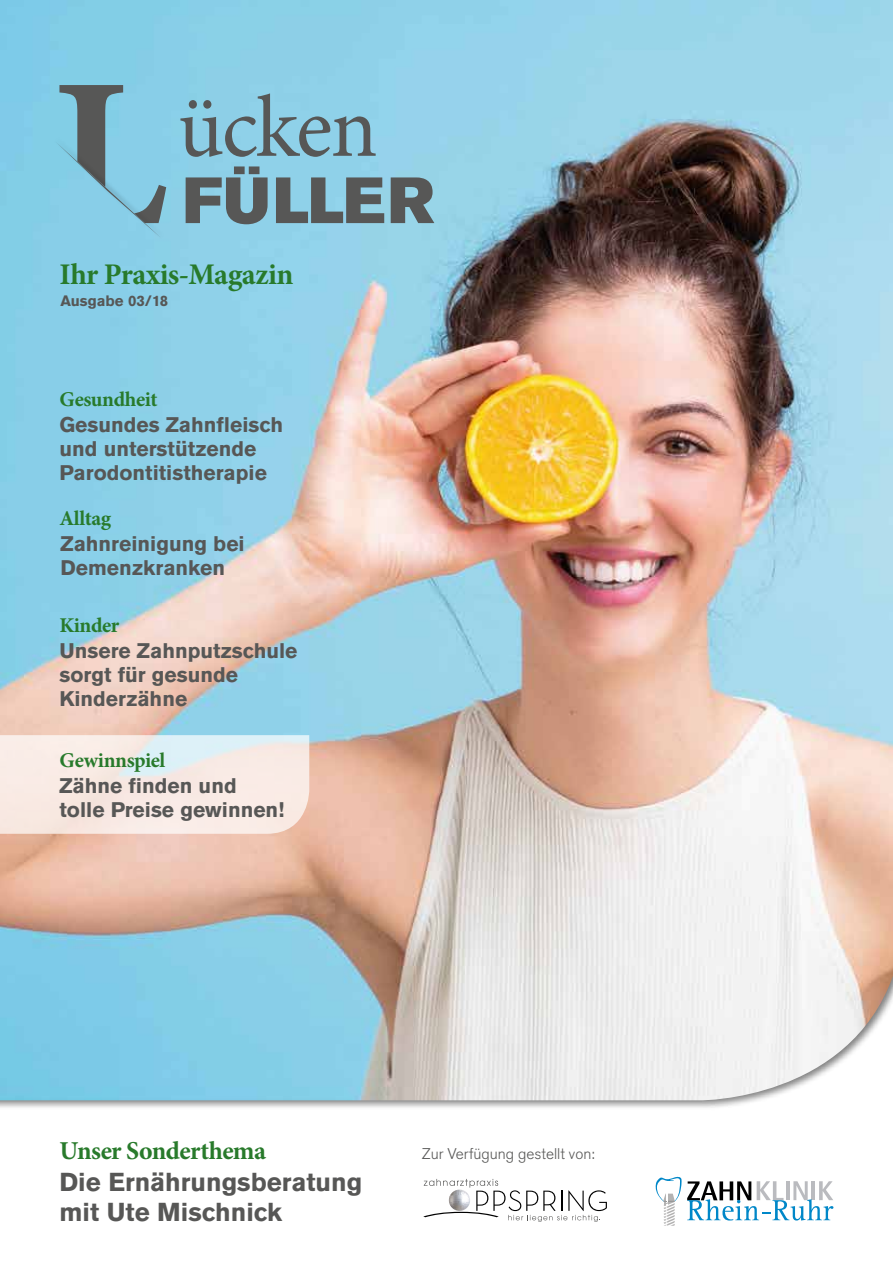
<style>
.page{position:relative;width:893px;height:1263px;background:#fff}
.page>*{position:absolute;margin:0;border:0;box-sizing:border-box;transform-origin:0 0}
.t1{font:700 30px "Minion Pro";letter-spacing:-.02em;color:#287a2b}
.t2{font:700 25.8px/29.4px "Akzidenz Grotesk Pro";color:#575756}
.t3{font:700 25.8px "Minion Pro";letter-spacing:-.02em;color:#287a2b}
.t4{font:700 21px/24px "Akzidenz Grotesk Pro";color:#575756}
.t5{font:700 21px "Minion Pro";letter-spacing:-.02em;color:#287a2b}
.t6{font:300 15.45px "Akzidenz Grotesk Pro";color:#575756}
.t7{font:700 15px "Akzidenz Grotesk Pro";color:#575756}
</style>
<div class="page">
<img style="left:0;top:0;width:893px;height:1100px">
<svg style="left:423px;top:1179px;width:184px;height:43px"></svg>
<svg style="left:656px;top:1177px;width:177px;height:49px"></svg>
<svg style="left:180px;top:93px;width:196px;height:64px;background:#80b1c3"></svg>
<svg style="left:186px;top:166px;width:248px;height:58px;background:#7494a0"></svg>
<div style="left:54px;top:137px;width:112px;height:103px;background:#88cee8"></div>
<svg style="left:56px;top:85px;width:110px;height:152px"></svg>
<svg style="left:0;top:735px;width:309px;height:99px;background:#f4eae5"></svg>
<h1 class="t1" style="left:60px;top:253px;width:235px">Ihr Praxis-Magazin</h1>
<p class="t7" style="left:61px;top:291px;width:109px">Ausgabe 03/18</p>
<p class="t5" style="left:60px;top:384px;width:100px">Gesundheit</p>
<p class="t4" style="left:60px;top:412px;width:225px">Gesundes Zahnfleisch und unterstützende<br>Parodontitistherapie</p>
<p class="t5" style="left:60px;top:504px;width:53px">Alltag</p>
<p class="t4" style="left:61px;top:531px;width:186px">Zahnreinigung bei<br>Demenzkranken</p>
<p class="t5" style="left:60px;top:611px;width:61px">Kinder</p>
<p class="t4" style="left:60px;top:639px;width:239px">Unsere Zahnputzschule sorgt für gesunde<br>Kinderzähne</p>
<p class="t5" style="left:60px;top:746px;width:107px">Gewinnspiel</p>
<p class="t4" style="left:60px;top:773px;width:226px">Zähne finden und tolle Preise gewinnen!</p>
<p class="t3" style="left:60px;top:1133px;width:208px">Unser Sonderthema</p>
<p class="t2" style="left:60px;top:1167px;width:304px">Die Ernährungsberatung mit Ute Mischnick</p>
<p class="t6" style="left:422px;top:1144px;width:174px">Zur Verfügung gestellt von:</p>
</div>
